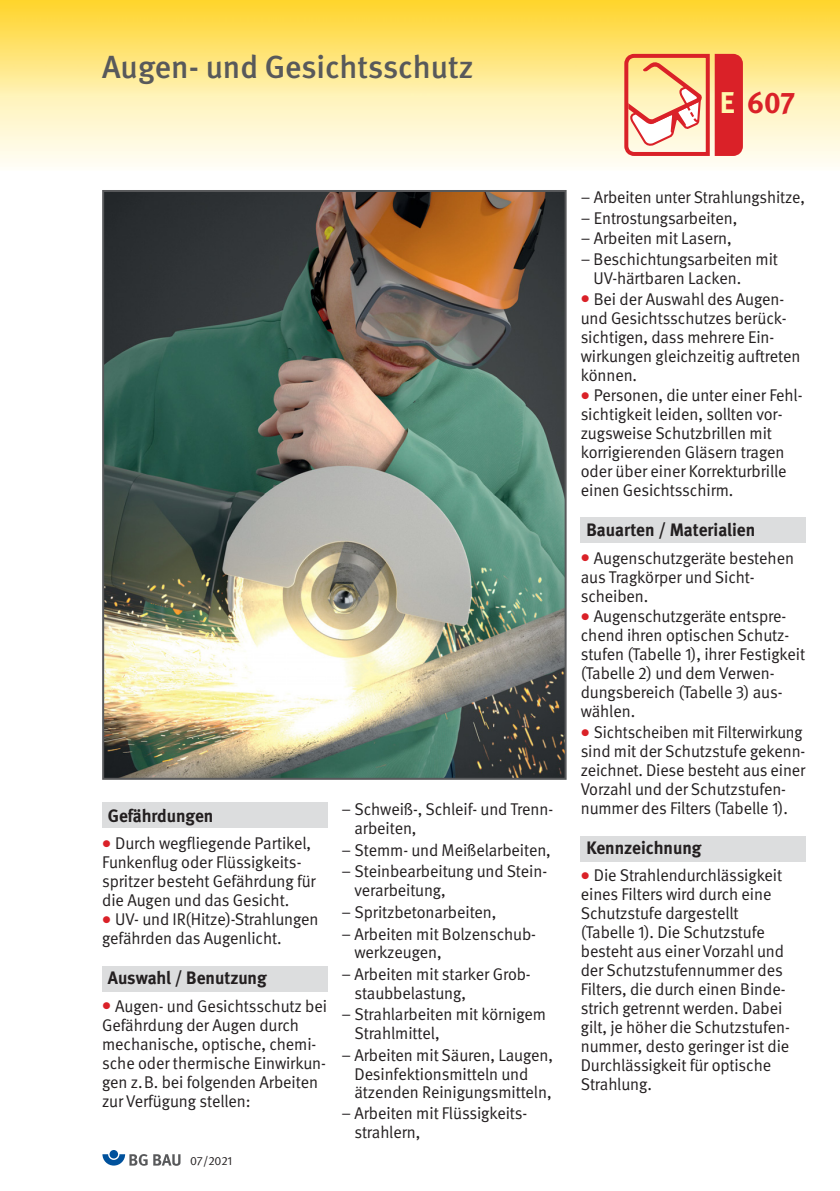
<style>
.page{position:relative;width:840px;height:1191px;background:#fff}
.page>*{position:absolute;margin:0;border:0;box-sizing:border-box;transform-origin:0 0}
.t1{font:500 32px "DGUV Meta";color:#58595b}
.t2{font:700 30px "DGUV Meta";color:#da2128}
.t3{font:700 18px "DGUV Meta";color:#231f20}
.t4{font:17px/19px "DGUV Meta";letter-spacing:-.005em;color:#231f20}
.t5{font:17px/19px "DGUV Meta";letter-spacing:-.005em;color:#231f20;scale:.94 1}
.t6{font:12px "DGUV Meta";letter-spacing:-.005em;color:#231f20}
.s1{color:#fff9ae}
.s2{color:#da2128}
</style>
<div class="page">
<div style="left:580px;top:517px;width:225px;height:25px;background:#dcddde"></div>
<svg style="left:0;top:96px;width:839px;height:70px;background:#fef6d7"></svg>
<img style="left:0;top:0;width:839px;height:96px">
<svg style="left:624px;top:54px;width:77px;height:102px;background:#f5bd9a"></svg>
<div style="left:714px;top:54px;width:28px;height:102px;background:#da2128"></div>
<div style="left:102px;top:802px;width:225px;height:26px;background:#dcddde"></div>
<div style="left:580px;top:836px;width:225px;height:25px;background:#dcddde"></div>
<div style="left:102px;top:965px;width:225px;height:26px;background:#dcddde"></div>
<div style="left:109px;top:1150px;width:9px;height:8px;background:#00519c;border-radius:50%"></div>
<svg style="left:102px;top:1154px;width:45px;height:11px"></svg>
<svg style="left:153px;top:1154px;width:27px;height:11px"></svg>
<img style="left:105px;top:193px;width:458px;height:584px">
<div style="left:102px;top:190px;width:464px;height:590px;border:2px solid #58595b"></div>
<h1 class="t1" style="left:102px;top:54px;width:372px">Augen- und Gesichtsschutz</h1>
<h2 class="t2" style="left:719px;top:90px;width:77px"><span class="s1">E</span> 607</h2>
<p class="t3" style="left:108px;top:808px;width:107px">Gefährdungen</p>
<p class="t4" style="left:102px;top:835px;width:215px"><span class="s2">●</span> Durch wegfliegende Partikel,<br>Funkenflug oder Flüssigkeits&shy;spritzer besteht Gefährdung für die Augen und das Gesicht.</p>
<p class="t4" style="left:102px;top:911px;width:218px"><span class="s2">●</span> UV- und IR(Hitze)-Strahlungen gefährden das Augenlicht.</p>
<p class="t3" style="left:108px;top:970px;width:160px">Auswahl / Benutzung</p>
<p class="t4" style="left:102px;top:997px;width:226px"><span class="s2">●</span> Augen- und Gesichtsschutz bei<br>Gefährdung der Augen durch mechanische, optische, chemi&shy;sche oder thermische Einwirkun&shy;gen z.B. bei folgenden Arbeiten zur Verfügung stellen:</p>
<p class="t6" style="left:190px;top:1156px;width:44px">07/2021</p>
<p class="t4" style="left:354px;top:801px;width:200px;text-indent:-13px">− Schweiß-, Schleif- und Trenn&shy;arbeiten,</p>
<p class="t4" style="left:341px;top:840px;width:211px;line-height:21.6px">− Stemm- und Meißelarbeiten, − Steinbearbeitung und Stein-</p>
<p class="t4" style="left:341px;top:880px;width:196px;line-height:21.6px;text-indent:13px">verarbeitung,<br>− Spritzbetonarbeiten,<br>− Arbeiten mit Bolzenschub-</p>
<p class="t4" style="left:341px;top:943px;width:191px;line-height:21.6px;text-indent:13px">werkzeugen,<br>− Arbeiten mit starker Grob-</p>
<p class="t4" style="left:341px;top:983px;width:206px;line-height:21.6px;text-indent:13px">staubbelastung,<br>− Strahlarbeiten mit körnigem</p>
<p class="t4" style="left:341px;top:1023px;width:213px;line-height:21.6px;text-indent:13px">Strahlmittel,<br>− Arbeiten mit Säuren, Laugen,</p>
<p class="t4" style="left:354px;top:1065px;width:198px">Desinfektionsmitteln und ätzenden Reinigungsmitteln,</p>
<p class="t4" style="left:354px;top:1105px;width:174px;text-indent:-13px">− Arbeiten mit Flüssigkeits - strahlern,</p>
<p class="t4" style="left:580px;top:188px;width:226px;line-height:20.8px">− Arbeiten unter Strahlungshitze, − Entrostungsarbeiten,<br>− Arbeiten mit Lasern,</p>
<p class="t4" style="left:593px;top:251px;width:186px;text-indent:-13px">– Beschichtungsarbeiten mit<br>UV-härtbaren Lacken.</p>
<p class="t4" style="left:580px;top:290px;width:221px"><span class="s2">●</span> Bei der Auswahl des Augen&shy;und Gesichtsschutzes berück&shy;sichtigen, dass mehrere Ein - wirkungen gleichzeitig auftreten können.</p>
<p class="t4" style="left:580px;top:387px;width:223px"><span class="s2">●</span> Personen, die unter einer Fehl&shy;sichtigkeit leiden, sollten vor&shy;zugsweise Schutzbrillen mit korrigierenden Gläsern tragen oder über einer Korrekturbrille einen Gesichtsschirm.</p>
<p class="t3" style="left:586px;top:523px;width:170px">Bauarten / Materialien</p>
<p class="t4" style="left:580px;top:549px;width:214px"><span class="s2">●</span> Augenschutzgeräte bestehen aus Tragkörper und Sicht - scheiben.</p>
<p class="t4" style="left:580px;top:608px;width:226px"><span class="s2">●</span> Augenschutzgeräte entspre&shy;chend ihren optischen Schutz&shy;stufen (Tabelle 1), ihrer Festigkeit (Tabelle 2) und dem Verwen&shy;dungsbereich (Tabelle 3) aus&shy;wählen.</p>
<p class="t5" style="left:580px;top:724px;width:240px"><span class="s2">●</span> Sichtscheiben mit Filterwirkung sind mit der Schutzstufe gekenn - zeichnet. Diese besteht aus einer Vorzahl und der Schutzstufen&shy;nummer des Filters (Tabelle 1).</p>
<p class="t3" style="left:586px;top:840px;width:116px">Kennzeichnung</p>
<p class="t4" style="left:580px;top:867px;width:210px"><span class="s2">●</span> Die Strahlendurchlässigkeit eines Filters wird durch eine<br>Schutzstufe dargestellt (Tabelle 1). Die Schutzstufe besteht aus einer Vorzahl und der Schutzstufennummer des<br>Filters, die durch einen Binde&shy;strich getrennt werden. Dabei gilt, je höher die Schutzstufen&shy;nummer, desto geringer ist die<br>Durchlässigkeit für optische<br>Strahlung.</p>
</div>
